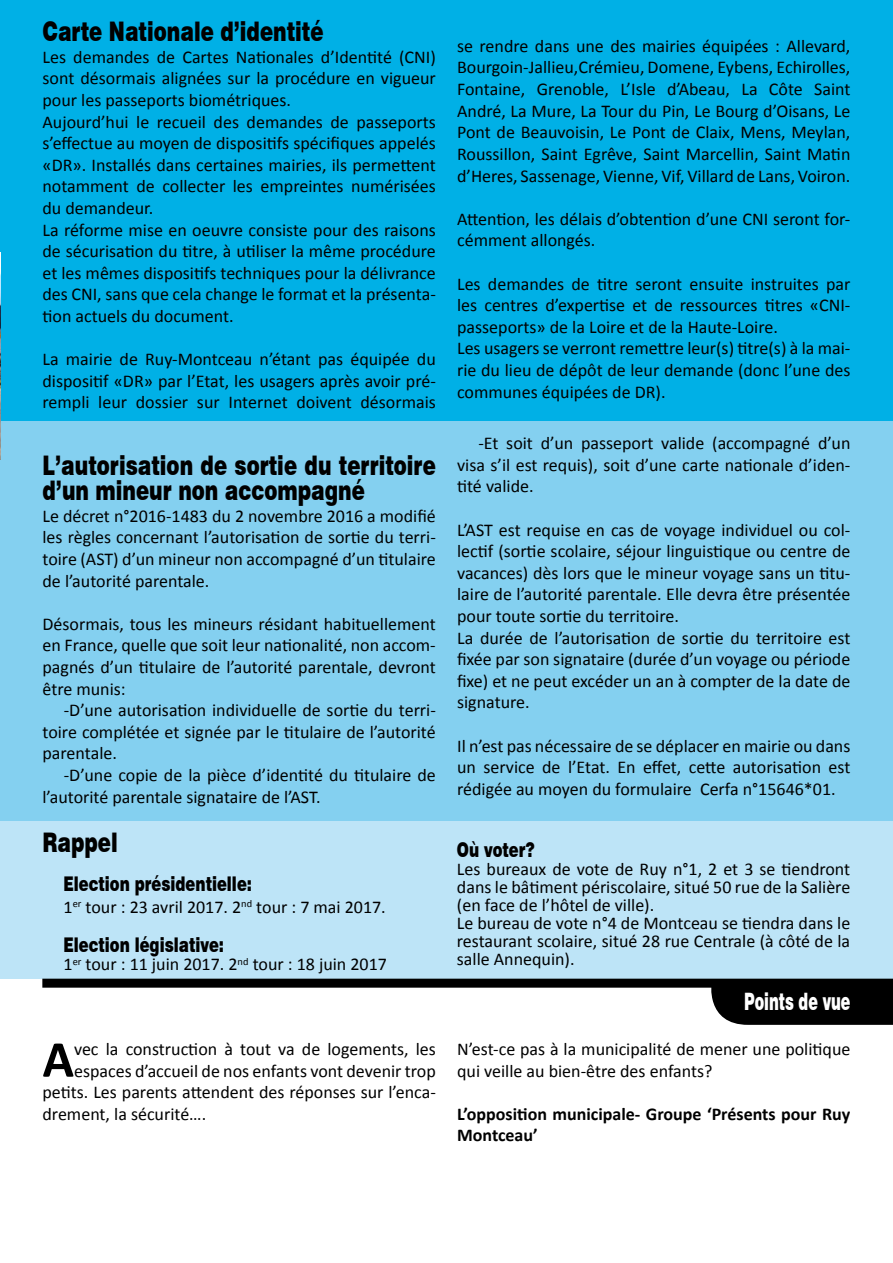
<style>
.page{position:relative;width:893px;height:1263px;background:#fff}
.page>*{position:absolute;margin:0;border:0;box-sizing:border-box;transform-origin:0 0}
.t1{font:700 52.05px "Calibri";color:#000}
.t2{font:900 27px/25.5px "Swiss 721 BT";color:#000;scale:.73 1}
.t3{font:900 24px "Swiss 721 BT";color:#fff;scale:.6 1}
.t4{font:900 20.25px "Swiss 721 BT";color:#000;scale:.73 1}
.t5{font:18px/21.6px "Calibri";color:#000}
.t6{font:700 18px/21.6px "Calibri";color:#000}
</style>
<div class="page">
<div style="left:1px;top:821px;width:892px;height:158px;background:#bde4f7"></div>
<div style="left:0;top:411px;width:893px;height:410px;background:#84d0f0"></div>
<div style="left:1px;top:0;width:892px;height:420px;background:#00b0e6"></div>
<div style="left:711px;top:988px;width:182px;height:37px;background:#000"></div>
<div style="left:42px;top:979px;width:851px;height:9px;background:#000"></div>
<img style="left:0;top:272px;width:1px;height:188px">
<h2 class="t2" style="left:43px;top:19px;width:387px">Carte Nationale d’identité</h2>
<p class="t5" style="left:43px;top:46px;width:395px">Les demandes de Cartes Nationales d’Identité (CNI) sont désormais alignées sur la procédure en vigueur pour les passeports biométriques.<br>Aujourd’hui le recueil des demandes de passeports s’effectue au moyen de dispositifs spécifiques appelés «DR». Installés dans certaines mairies, ils permettent notamment de collecter les empreintes numérisées du demandeur.<br>La réforme mise en oeuvre consiste pour des raisons de sécurisation du titre, à utiliser la même procédure et les mêmes dispositifs techniques pour la délivrance des CNI, sans que cela change le format et la présenta&shy;tion actuels du document.</p>
<p class="t5" style="left:43px;top:348px;width:395px;text-align:justify">La mairie de Ruy-Montceau n’étant pas équipée du dispositif «DR» par l’Etat, les usagers après avoir pré&shy;rempli leur dossier sur Internet doivent désormais</p>
<h2 class="t2" style="left:43px;top:452px;width:540px">L’autorisation de sortie du territoire d’un mineur non accompagné</h2>
<p class="t5" style="left:43px;top:505px;width:395px;text-align:justify">Le décret n°2016-1483 du 2 novembre 2016 a modifié les règles concernant l’autorisation de sortie du terri&shy;toire (AST) d’un mineur non accompagné d’un titulaire de l’autorité parentale.</p>
<p class="t5" style="left:43px;top:613px;width:395px;text-align:justify">Désormais, tous les mineurs résidant habituellement en France, quelle que soit leur nationalité, non accom&shy;pagnés d’un titulaire de l’autorité parentale, devront être munis:</p>
<p class="t5" style="left:43px;top:699px;width:395px;text-align:justify;text-indent:21px">-D’une autorisation individuelle de sortie du terri&shy;toire complétée et signée par le titulaire de l’autorité parentale.</p>
<p class="t5" style="left:43px;top:764px;width:395px;text-indent:21px">-D’une copie de la pièce d’identité du titulaire de l’autorité parentale signataire de l’AST.</p>
<h2 class="t2" style="left:42px;top:829px;width:105px">Rappel</h2>
<p class="t4" style="left:64px;top:872px;width:260px">Election présidentielle:</p>
<p class="t5" style="left:64px;top:896px;width:324px">1<sup>er</sup> tour : 23 avril 2017. 2<sup>nd</sup> tour : 7 mai 2017.</p>
<p class="t4" style="left:64px;top:933px;width:221px">Election législative:</p>
<p class="t5" style="left:64px;top:954px;width:325px">1<sup>er</sup> tour : 11 juin 2017. 2<sup>nd</sup> tour : 18 juin 2017</p>
<h1 class="t1" style="left:43px;top:1026px;width:33px">A</h1>
<p class="t5" style="left:74px;top:1038px;width:363px">vec la construction à tout va de logements, les</p>
<p class="t5" style="left:74px;top:1060px;width:363px">espaces d’accueil de nos enfants vont devenir trop</p>
<p class="t5" style="left:43px;top:1081px;width:395px">petits. Les parents attendent des réponses sur l’enca-</p>
<p class="t5" style="left:43px;top:1103px;width:165px">drement, la sécurité….</p>
<p class="t5" style="left:457px;top:35px;width:395px;text-align:justify">se rendre dans une des mairies équipées : Allevard, Bourgoin-Jallieu,Crémieu, Domene, Eybens, Echirolles, Fontaine, Grenoble, L’Isle d’Abeau, La Côte Saint André, La Mure, La Tour du Pin, Le Bourg d’Oisans, Le Pont de Beauvoisin, Le Pont de Claix, Mens, Meylan, Roussillon, Saint Egrêve, Saint Marcellin, Saint Matin d’Heres, Sassenage, Vienne, Vif, Villard de Lans, Voiron.</p>
<p class="t5" style="left:457px;top:208px;width:395px">Attention, les délais d’obtention d’une CNI seront for&shy;cémment allongés.</p>
<p class="t5" style="left:457px;top:273px;width:395px">Les demandes de titre seront ensuite instruites par les centres d’expertise et de ressources titres «CNI&shy;passeports» de la Loire et de la Haute-Loire.<br>Les usagers se verront remettre leur(s) titre(s) à la mai&shy;rie du lieu de dépôt de leur demande (donc l’une des communes équipées de DR).</p>
<p class="t5" style="left:457px;top:432px;width:395px;text-align:justify;text-indent:21px">-Et soit d’un passeport valide (accompagné d’un visa s’il est requis), soit d’une carte nationale d’iden&shy;tité valide.</p>
<p class="t5" style="left:457px;top:519px;width:395px">L’AST est requise en cas de voyage individuel ou col&shy;lectif (sortie scolaire, séjour linguistique ou centre de vacances) dès lors que le mineur voyage sans un titu&shy;laire de l’autorité parentale. Elle devra être présentée pour toute sortie du territoire.<br>La durée de l’autorisation de sortie du territoire est fixée par son signataire (durée d’un voyage ou période fixe) et ne peut excéder un an à compter de la date de signature.</p>
<p class="t5" style="left:457px;top:735px;width:395px;text-align:justify">Il n’est pas nécessaire de se déplacer en mairie ou dans un service de l’Etat. En effet, cette autorisation est rédigée au moyen du formulaire Cerfa n°15646*01.</p>
<p class="t4" style="left:457px;top:837px;width:108px">Où voter?</p>
<p class="t5" style="left:457px;top:860px;width:395px;line-height:18px">Les bureaux de vote de Ruy n°1, 2 et 3 se tiendront dans le bâtiment périscolaire, situé 50 rue de la Salière (en face de l’hôtel de ville).<br>Le bureau de vote n°4 de Montceau se tiendra dans le restaurant scolaire, situé 28 rue Centrale (à côté de la salle Annequin).</p>
<h3 class="t3" style="left:744px;top:987px;width:179px">Points de vue</h3>
<p class="t5" style="left:457px;top:1038px;width:395px">N’est-ce pas à la municipalité de mener une politique qui veille au bien-être des enfants?</p>
<p class="t6" style="left:457px;top:1103px;width:395px">L’opposition municipale- Groupe ‘Présents pour Ruy<br>Montceau’</p>
</div>
